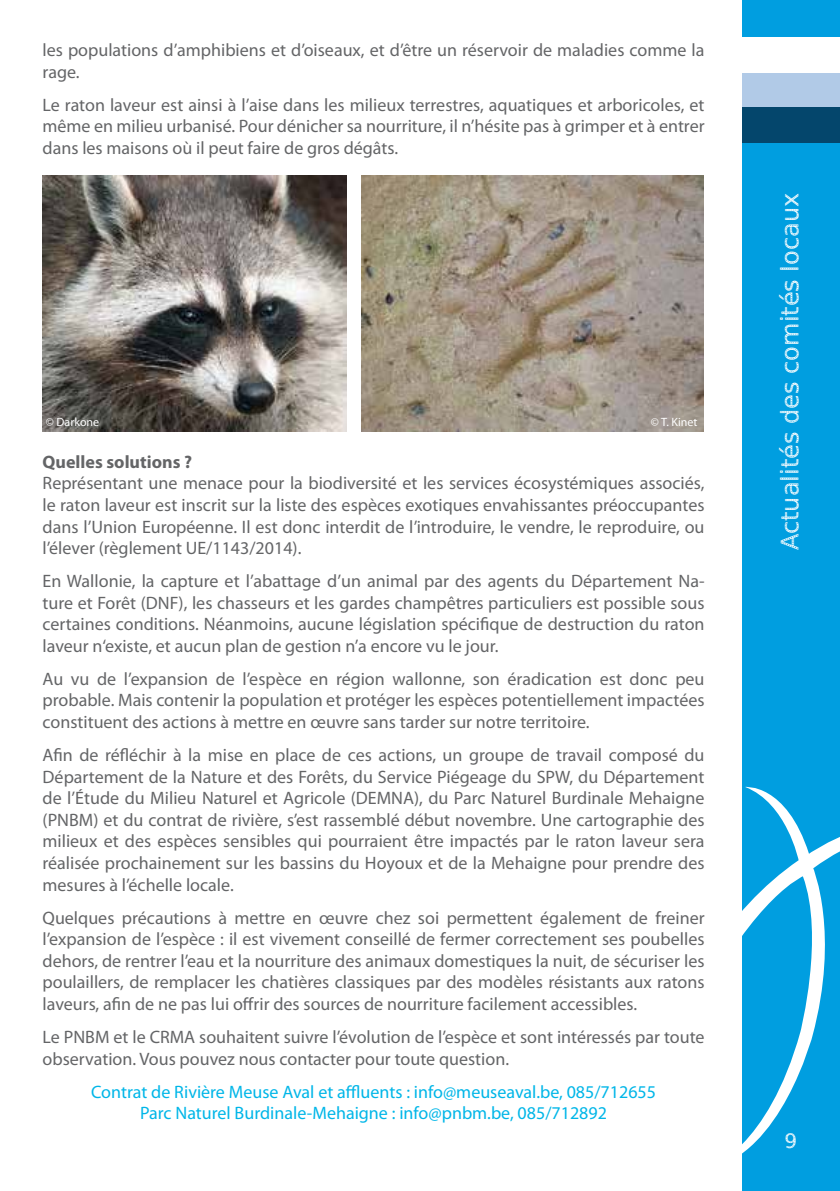
<style>
.page{position:relative;width:840px;height:1191px;background:#fff}
.page>*{position:absolute;margin:0;border:0;box-sizing:border-box;transform-origin:0 0}
.t1{font:24px "Spranq eco sans";color:#fff}
.t2{font:20px "Spranq eco sans";color:#fff}
.t3{font:18px/21.6px "Myriad Pro";color:#646567;text-align:justify}
.t4{font:18px/21.6px "Myriad Pro";color:#00b6e8;text-align:center}
.t5{font:700 18px "Myriad Pro";color:#646567}
.t6{font:12px "Myriad Pro";color:#fff}
</style>
<div class="page">
<div style="left:741px;top:0;width:98px;height:1191px;background:#009ee0"></div>
<svg style="left:741px;top:782px;width:98px;height:386px"></svg>
<div style="left:741px;top:107px;width:98px;height:36px;background:#04466c"></div>
<div style="left:741px;top:72px;width:98px;height:35px;background:#b1cae7"></div>
<div style="left:741px;top:37px;width:98px;height:36px;background:#fff"></div>
<img style="left:43px;top:176px;width:303px;height:256px">
<img style="left:361px;top:176px;width:342px;height:256px">
<p class="t3" style="left:43px;top:39px;width:663px">les populations d’amphibiens et d’oiseaux, et d’être un réservoir de maladies comme la rage.</p>
<p class="t3" style="left:43px;top:93px;width:663px">Le raton laveur est ainsi à l’aise dans les milieux terrestres, aquatiques et arboricoles, et même en milieu urbanisé. Pour dénicher sa nourriture, il n’hésite pas à grimper et à entrer dans les maisons où il peut faire de gros dégâts.</p>
<p class="t6" style="left:46px;top:414px;width:55px">© Darkone</p>
<p class="t6" style="left:650px;top:414px;width:48px">© T. Kinet</p>
<p class="t5" style="left:43px;top:450px;width:151px">Quelles solutions ?</p>
<p class="t3" style="left:43px;top:472px;width:663px">Représentant une menace pour la biodiversité et les services écosystémiques associés, le raton laveur est inscrit sur la liste des espèces exotiques envahissantes préoccupantes dans l’Union Européenne. Il est donc interdit de l’introduire, le vendre, le reproduire, ou l’élever (règlement UE/1143/2014).</p>
<p class="t3" style="left:43px;top:570px;width:663px">En Wallonie, la capture et l’abattage d’un animal par des agents du Département Na&shy;ture et Forêt (DNF), les chasseurs et les gardes champêtres particuliers est possible sous certaines conditions. Néanmoins, aucune législation spécifique de destruction du raton laveur n‘existe, et aucun plan de gestion n’a encore vu le jour.</p>
<p class="t3" style="left:43px;top:667px;width:663px">Au vu de l’expansion de l’espèce en région wallonne, son éradication est donc peu probable. Mais contenir la population et protéger les espèces potentiellement impactées constituent des actions à mettre en œuvre sans tarder sur notre territoire.</p>
<p class="t3" style="left:43px;top:744px;width:663px">Afin de réfléchir à la mise en place de ces actions, un groupe de travail composé du Département de la Nature et des Forêts, du Service Piégeage du SPW, du Département de l’Étude du Milieu Naturel et Agricole (DEMNA), du Parc Naturel Burdinale Mehaigne (PNBM) et du contrat de rivière, s’est rassemblé début novembre. Une cartographie des milieux et des espèces sensibles qui pourraient être impactés par le raton laveur sera réalisée prochainement sur les bassins du Hoyoux et de la Mehaigne pour prendre des mesures à l’échelle locale.</p>
<p class="t3" style="left:43px;top:906px;width:663px">Quelques précautions à mettre en œuvre chez soi permettent également de freiner l’expansion de l’espèce : il est vivement conseillé de fermer correctement ses poubelles dehors, de rentrer l’eau et la nourriture des animaux domestiques la nuit, de sécuriser les poulaillers, de remplacer les chatières classiques par des modèles résistants aux ratons laveurs, afin de ne pas lui offrir des sources de nourriture facilement accessibles.</p>
<p class="t3" style="left:43px;top:1026px;width:663px">Le PNBM et le CRMA souhaitent suivre l’évolution de l’espèce et sont intéressés par toute observation. Vous pouvez nous contacter pour toute question.</p>
<p class="t4" style="left:91px;top:1080px;width:566px">Contrat de Rivière Meuse Aval et affluents : info@meuseaval.be, 085/712655<br>Parc Naturel Burdinale-Mehaigne : info@pnbm.be, 085/712892</p>
<h1 class="t1" style="left:774px;top:550px;width:359px;rotate:-90deg">Actualités des comités locaux</h1>
<p class="t2" style="left:784px;top:1128px;width:14px">9</p>
</div>
